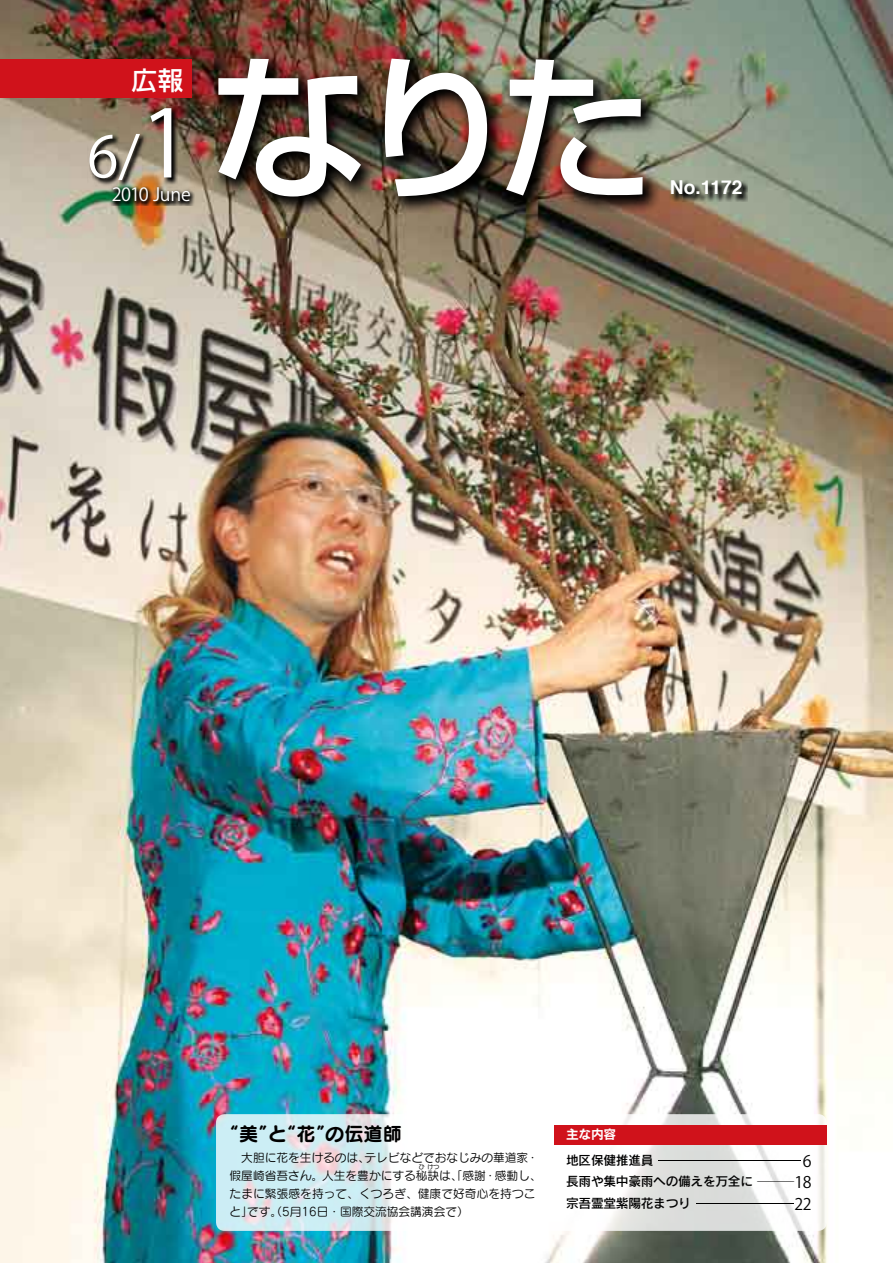
<style>
.page{position:relative;width:893px;height:1263px;background:#fff}
.page>*{position:absolute;margin:0;border:0;box-sizing:border-box;transform-origin:0 0}
.t1{font:500 159.45px "Shin Go Pro";color:#fff}
.t2{font:56.4px "Koz Go Pro";color:#fff}
.t3{font:500 25.5px "Shin Go Pro";color:#fff}
.t4{font:19.2px "Seurat Pro B";color:#000}
.t5{font:700 19.2px "Helvetica";color:#fff}
.t6{font:18px "Koz Go Pro";letter-spacing:-.02em;color:#fff}
.t7{font:15.9px "Koz Go Pro";color:#000}
.t8{font:200 15.9px "Koz Go Pro";color:#000;scale:8.5 1}
.t9{font:200 15.9px "Koz Go Pro";color:#000;scale:5.8 1}
.t10{font:200 15.9px "Koz Go Pro";color:#000;scale:2.2 1}
.t11{font:12.75px/21.3px "Rodin Pro DB";letter-spacing:-.025em;color:#000}
.t12{font:12.75px "Rodin Pro B";color:#fff}
.t13{font:11.7px/18px "Seurat Pro M";color:#000}
.t14{font:5.85px "Seurat Pro M";color:#000}
.s1{font-size:92.55px}
</style>
<div class="page">
<img style="left:0;top:0;width:893px;height:1263px">
<img style="left:108px;top:183px;width:87px;height:23px">
<div style="left:0;top:60px;width:191px;height:38px;background:#d0121b"></div>
<img style="left:208px;top:48px;width:452px;height:165px">
<svg style="left:669px;top:179px;width:79px;height:22px;background:#696c5e"></svg>
<img style="left:88px;top:106px;width:90px;height:81px">
<svg style="left:216px;top:1114px;width:611px;height:117px"></svg>
<div style="left:554px;top:1125px;width:273px;height:19px;background:#d0121b"></div>
<h3 class="t3" style="left:132px;top:59px;width:53px">広報</h3>
<h2 class="t2" style="left:87px;top:120px;width:105px">6/<span class="s1">1</span></h2>
<h3 class="t6" style="left:112px;top:182px;width:81px">2010 June</h3>
<h1 class="t1" style="left:208px;top:-3px;width:448px">なりた</h1>
<h3 class="t5" style="left:670px;top:172px;width:74px">No.1172</h3>
<h3 class="t4" style="left:220px;top:1120px;width:116px">“ 美 “と” 花 ”</h3>
<h3 class="t4" style="left:325px;top:1120px;width:78px">の伝道師</h3>
<p class="t12" style="left:566px;top:1126px;width:52px">主な内容</p>
<p class="t13" style="left:230px;top:1148px;width:313px">　大胆に花を生けるのは、<br>假屋崎省吾さん。人生を豊かにする秘訣は、「感謝・感動し、</p>
<p class="t13" style="left:365px;top:1148px;width:175px">テレビなどでおなじみの華道家・</p>
<p class="t14" style="left:419px;top:1163px;width:7px">ひ</p>
<p class="t14" style="left:427px;top:1163px;width:13px">けつ</p>
<p class="t13" style="left:247px;top:1184px;width:290px;text-indent:-18px">たまに緊張感を持って、くつろぎ、健康で好奇心を持つこです。（5月16日・国際交流協会講演会で(</p>
<p class="t13" style="left:230px;top:1202px;width:25px">と」</p>
<p class="t11" style="left:566px;top:1149px;width:188px">地区保健推進員<br>長雨や集中豪雨への備えを万全に宗吾霊堂紫陽花まつり</p>
<h3 class="t7" style="left:803px;top:1151px;width:10px">6</h3>
<h3 class="t8" style="left:653px;top:1149px;width:19px">—</h3>
<h3 class="t7" style="left:795px;top:1172px;width:19px">18</h3>
<h3 class="t10" style="left:756px;top:1170px;width:19px">—</h3>
<h3 class="t7" style="left:795px;top:1193px;width:19px">22</h3>
<h3 class="t9" style="left:693px;top:1191px;width:19px">—</h3>
</div>
